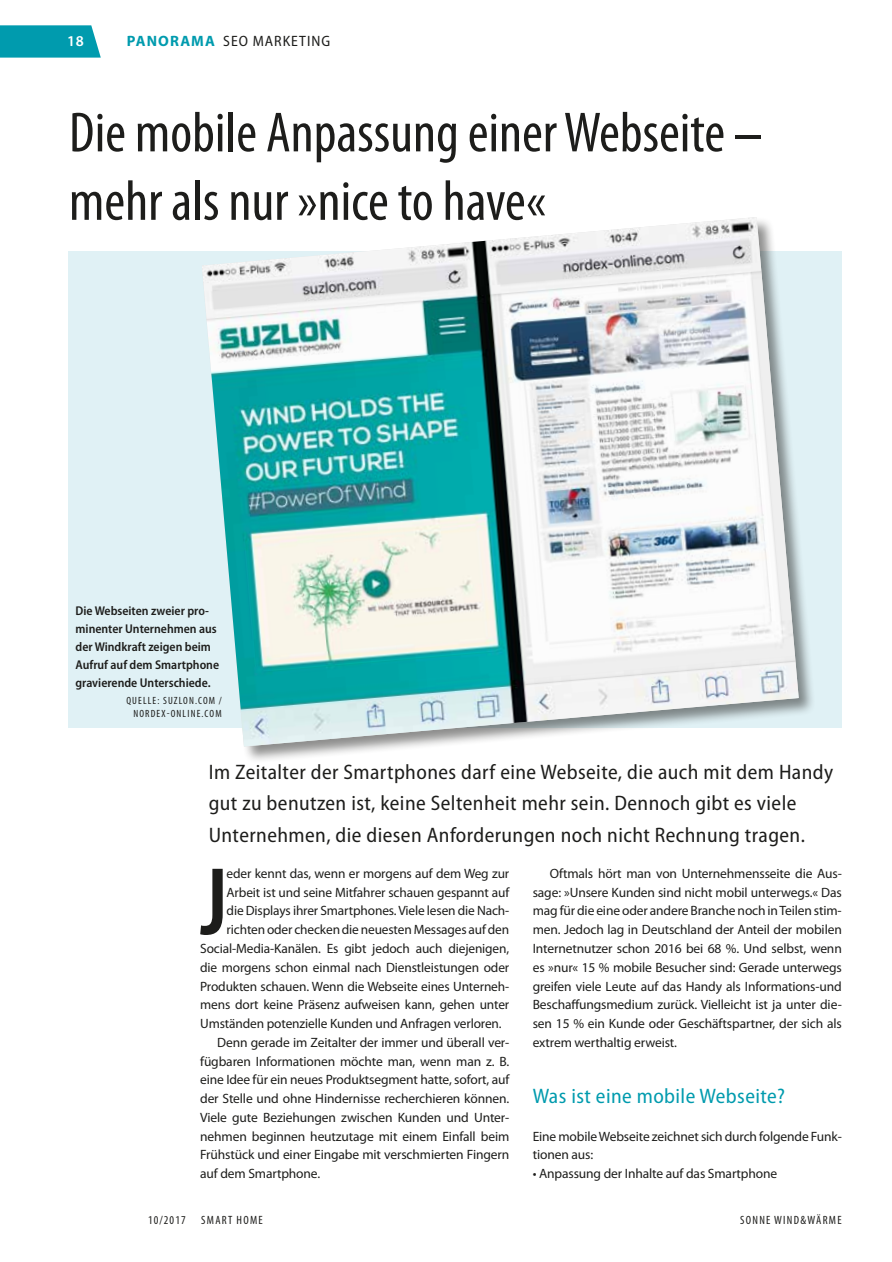
<style>
.page{position:relative;width:892px;height:1262px;background:#fff}
.page>*{position:absolute;margin:0;border:0;box-sizing:border-box;transform-origin:0 0}
.t1{font:600 condensed 96.9px "Myriad Pro";color:#1d1d1b}
.t2{font:condensed 57px/68.4px "Myriad Pro";color:#1d1d1b}
.t3{font:semi-condensed 21px/31.5px "Myriad Pro";letter-spacing:.02em;color:#1d1d1b}
.t4{font:semi-condensed 21px "Myriad Pro";letter-spacing:.02em;color:#009bae}
.t5{font:semi-condensed 15px "Myriad Pro";letter-spacing:.07em;color:#1d1d1b}
.t6{font:600 15px "Myriad Pro";color:#fff}
.t7{font:13.5px/18.8px "Myriad Pro";letter-spacing:-.01em;color:#1d1d1b;text-align:justify}
.t8{font:600 semi-condensed 12.75px/18px "Myriad Pro";color:#1d1d1b}
.t9{font:condensed 12px "Myriad Pro";letter-spacing:.11em;color:#1d1d1b}
.t10{font:condensed 10.5px/12.6px "Myriad Pro";letter-spacing:.11em;color:#1d1d1b;text-align:right}
.s1{font-weight:700;font-stretch:normal;color:#009bae}
</style>
<div class="page">
<svg style="left:0;top:25px;width:101px;height:33px;background:#11a2b3"></svg>
<div style="left:68px;top:251px;width:773px;height:476px;background:#e0f1f5"></div>
<div style="left:201px;top:216px;width:615px;height:548px;background:#1d1d1b;opacity:.5"></div>
<img style="left:202px;top:217px;width:596px;height:529px">
<p class="t6" style="left:67px;top:32px;width:18px">18</p>
<p class="t5" style="left:127px;top:33px;width:205px"><span class="s1">PANORAMA</span> SEO MARKETING</p>
<h2 class="t2" style="left:69px;top:98px;width:694px">Die mobile Anpassung einer Webseite – mehr als nur »nice to have«</h2>
<p class="t8" style="left:75px;top:602px;width:145px">Die Webseiten zweier pro&shy;minenter Unternehmen aus der Windkraft zeigen beim<br>Aufruf auf dem Smartphone gravierende Unterschiede.</p>
<p class="t10" style="left:126px;top:694px;width:97px">QUELLE: SUZLON.COM /<br>NORDEX-ONLINE.COM</p>
<h3 class="t3" style="left:209px;top:756px;width:625px">Im Zeitalter der Smartphones darf eine Webseite, die auch mit dem Handy gut zu benutzen ist, keine Seltenheit mehr sein. Dennoch gibt es viele<br>Unternehmen, die diesen Anforderungen noch nicht Rechnung tragen.</h3>
<h1 class="t1" style="left:200px;top:848px;width:29px">J</h1>
<p class="t7" style="left:226px;top:863px;width:284px">eder kennt das, wenn er morgens auf dem Weg zur</p>
<p class="t7" style="left:532px;top:863px;width:310px;text-indent:17px">Oftmals hört man von Unternehmensseite die Aus&shy;sage: »Unsere Kunden sind nicht mobil unterwegs.« Das mag für die eine oder andere Branche noch in Teilen stim&shy;men. Jedoch lag in Deutschland der Anteil der mobilen Internetnutzer schon 2016 bei 68 %. Und selbst, wenn es »nur« 15 % mobile Besucher sind: Gerade unterwegs greifen viele Leute auf das Handy als Informations-und Beschaffungsmedium zurück. Vielleicht ist ja unter die&shy;sen 15 % ein Kunde oder Geschäftspartner, der sich als extrem werthaltig erweist.</p>
<h3 class="t4" style="left:532px;top:1084px;width:254px">Was ist eine mobile Webseite?</h3>
<p class="t7" style="left:532px;top:1126px;width:310px">Eine mobile Webseite zeichnet sich durch folgende Funk&shy;tionen aus:</p>
<p class="t7" style="left:532px;top:1163px;width:246px">• Anpassung der Inhalte auf das Smartphone</p>
<p class="t7" style="left:226px;top:882px;width:284px">Arbeit ist und seine Mitfahrer schauen gespannt auf</p>
<p class="t7" style="left:226px;top:901px;width:284px">die Displays ihrer Smartphones. Viele lesen die Nach-</p>
<p class="t7" style="left:226px;top:919px;width:284px">richten oder checken die neuesten Messages auf den</p>
<p class="t7" style="left:200px;top:938px;width:310px">Social-Media-Kanälen. Es gibt jedoch auch diejenigen,</p>
<p class="t7" style="left:200px;top:957px;width:310px">die morgens schon einmal nach Dienstleistungen oder</p>
<p class="t7" style="left:200px;top:976px;width:310px">Produkten schauen. Wenn die Webseite eines Unterneh-</p>
<p class="t7" style="left:200px;top:994px;width:310px">mens dort keine Präsenz aufweisen kann, gehen unter</p>
<p class="t7" style="left:200px;top:1013px;width:303px">Umständen potenzielle Kunden und Anfragen verloren.</p>
<p class="t7" style="left:217px;top:1032px;width:293px">Denn gerade im Zeitalter der immer und überall ver-</p>
<p class="t7" style="left:200px;top:1051px;width:310px">fügbaren Informationen möchte man, wenn man z. B.</p>
<p class="t7" style="left:200px;top:1069px;width:310px">eine Idee für ein neues Produktsegment hatte, sofort, auf</p>
<p class="t7" style="left:200px;top:1088px;width:310px">der Stelle und ohne Hindernisse recherchieren können.</p>
<p class="t7" style="left:200px;top:1107px;width:310px">Viele gute Beziehungen zwischen Kunden und Unter-</p>
<p class="t7" style="left:200px;top:1126px;width:310px">nehmen beginnen heutzutage mit einem Einfall beim</p>
<p class="t7" style="left:200px;top:1144px;width:310px">Frühstück und einer Eingabe mit verschmierten Fingern</p>
<p class="t7" style="left:200px;top:1163px;width:121px">auf dem Smartphone.</p>
<p class="t9" style="left:148px;top:1212px;width:39px">10/2017</p>
<p class="t9" style="left:201px;top:1212px;width:63px">SMART HOME</p>
<p class="t9" style="left:739px;top:1212px;width:103px">SONNE WIND&amp;WÄRME</p>
</div>
